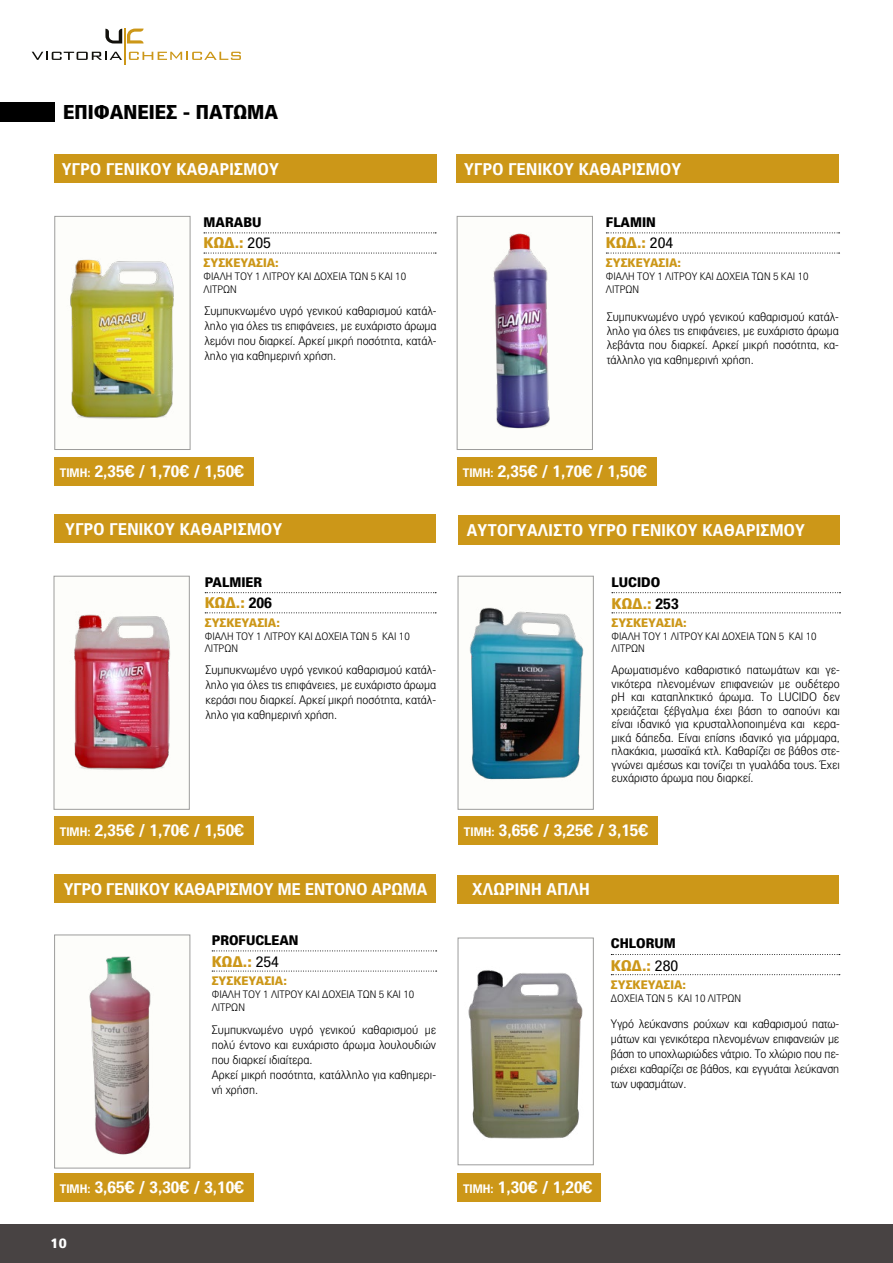
<style>
.page{position:relative;width:893px;height:1263px;background:#fff}
.page>*{position:absolute;margin:0;border:0;box-sizing:border-box;transform-origin:0 0}
.t1{font:900 19.5px "PF Paperback";color:#000}
.t2{font:700 16.5px "PF Paperback";letter-spacing:.02em;color:#fff}
.t3{font:700 16.5px "PF Paperback";color:#fff}
.t4{font:900 15px "PF Paperback";color:#cc9718}
.t5{font:900 13.5px "PF Paperback";color:#000}
.t6{font:900 13.5px "PF Paperback";color:#fff}
.t7{font:300 12px/15px "PF Paperback";color:#000;text-align:justify}
.t8{font:900 12px "PF Paperback";color:#cc9718}
.t9{font:300 10.5px/12.6px "PF Paperback";color:#000}
.s1{font-weight:400;color:#000}
.s2{font-size:12px}
.s3{font-weight:700;color:#000}
</style>
<div class="page">
<svg style="left:32px;top:52px;width:90px;height:8px"></svg>
<svg style="left:129px;top:52px;width:112px;height:8px"></svg>
<svg style="left:105px;top:29px;width:39px;height:15px"></svg>
<hr style="left:124px;top:28px;width:2px;height:37px;background:#cc9718">
<div style="left:0;top:1225px;width:893px;height:38px;background:#484343"></div>
<div style="left:458px;top:938px;width:136px;height:227px;border:1px solid #9d9d9c"></div>
<div style="left:458px;top:576px;width:136px;height:234px;background:#fdfdfa;border:1px solid #9d9d9c"></div>
<div style="left:54px;top:576px;width:136px;height:234px;background:#fdfdfa;border:1px solid #9d9d9c"></div>
<div style="left:458px;top:875px;width:381px;height:29px;background:#cc9718"></div>
<div style="left:54px;top:514px;width:381px;height:29px;background:#cc9718"></div>
<svg style="left:205px;top:612px;width:231px;height:1px"></svg>
<svg style="left:205px;top:592px;width:231px;height:1px"></svg>
<div style="left:458px;top:515px;width:382px;height:29px;background:#cc9718"></div>
<div style="left:54px;top:875px;width:382px;height:28px;background:#cc9718"></div>
<svg style="left:612px;top:612px;width:228px;height:1px"></svg>
<svg style="left:212px;top:971px;width:225px;height:1px"></svg>
<svg style="left:612px;top:592px;width:228px;height:1px"></svg>
<svg style="left:212px;top:950px;width:225px;height:1px"></svg>
<svg style="left:611px;top:974px;width:229px;height:1px"></svg>
<svg style="left:611px;top:954px;width:229px;height:1px"></svg>
<img style="left:74px;top:614px;width:96px;height:156px">
<img style="left:54px;top:934px;width:158px;height:235px">
<img style="left:468px;top:962px;width:126px;height:180px">
<img style="left:457px;top:578px;width:137px;height:206px">
<div style="left:457px;top:216px;width:136px;height:234px;background:#fdfdfa;border:1px solid #9d9d9c"></div>
<div style="left:54px;top:216px;width:136px;height:234px;background:#fdfdfa;border:1px solid #9d9d9c"></div>
<div style="left:457px;top:154px;width:382px;height:29px;background:#cc9718"></div>
<div style="left:54px;top:154px;width:383px;height:29px;background:#cc9718"></div>
<svg style="left:606px;top:253px;width:234px;height:1px"></svg>
<svg style="left:204px;top:253px;width:232px;height:1px"></svg>
<svg style="left:606px;top:232px;width:234px;height:1px"></svg>
<svg style="left:204px;top:232px;width:232px;height:1px"></svg>
<img style="left:493px;top:233px;width:57px;height:196px">
<img style="left:70px;top:259px;width:104px;height:160px">
<div style="left:0;top:102px;width:54px;height:19px;background:#000"></div>
<div style="left:457px;top:457px;width:200px;height:29px;background:#cc9718"></div>
<div style="left:54px;top:457px;width:200px;height:29px;background:#cc9718"></div>
<div style="left:54px;top:816px;width:200px;height:28px;background:#cc9718"></div>
<div style="left:54px;top:1173px;width:200px;height:28px;background:#cc9718"></div>
<div style="left:457px;top:1173px;width:143px;height:28px;background:#cc9718"></div>
<div style="left:458px;top:816px;width:200px;height:28px;background:#cc9718"></div>
<h1 class="t1" style="left:63px;top:100px;width:217px">ΕΠΙΦΑΝΕΙΕΣ - ΠΑΤΩΜΑ</h1>
<h2 class="t2" style="left:62px;top:159px;width:219px">ΥΓΡΟ ΓΕΝΙΚΟΥ ΚΑΘΑΡΙΣΜΟΥ</h2>
<h2 class="t2" style="left:464px;top:159px;width:219px">ΥΓΡΟ ΓΕΝΙΚΟΥ ΚΑΘΑΡΙΣΜΟΥ</h2>
<p class="t5" style="left:204px;top:214px;width:59px">MARABU</p>
<p class="t5" style="left:606px;top:214px;width:51px">FLAMIN</p>
<p class="t4" style="left:204px;top:234px;width:69px">ΚΩΔ.: <span class="s1">205</span></p>
<p class="t4" style="left:606px;top:234px;width:69px">ΚΩΔ.: <span class="s1">204</span></p>
<p class="t8" style="left:204px;top:256px;width:77px">ΣΥΣΚΕΥΑΣΙΑ:</p>
<p class="t9" style="left:204px;top:270px;width:204px">ΦΙΑΛΗ ΤΟΥ 1 ΛΙΤΡΟΥ ΚΑΙ ΔΟΧΕΙΑ ΤΩΝ 5 KAI 10<br>ΛΙΤΡΩΝ</p>
<p class="t7" style="left:204px;top:302px;width:234px">Συμπυκνωμένο υγρό γενικού καθαρισμού κατάλ&shy;ληλο για όλες τις επιφάνειες, με ευχάριστο άρωμα λεμόνι που διαρκεί. Αρκεί μικρή ποσότητα, κατάλ&shy;ληλο για καθημερινή χρήση.</p>
<p class="t8" style="left:606px;top:256px;width:77px">ΣΥΣΚΕΥΑΣΙΑ:</p>
<p class="t9" style="left:606px;top:270px;width:204px">ΦΙΑΛΗ ΤΟΥ 1 ΛΙΤΡΟΥ ΚΑΙ ΔΟΧΕΙΑ ΤΩΝ 5 KAI 10<br>ΛΙΤΡΩΝ</p>
<p class="t7" style="left:607px;top:309px;width:234px;line-height:14.4px">Συμπυκνωμένο υγρό γενικού καθαρισμού κατάλ&shy;ληλο για όλες τις επιφάνειες, με ευχάριστο άρωμα λεβάντα που διαρκεί. Αρκεί μικρή ποσότητα, κα&shy;τάλληλο για καθημερινή χρήση.</p>
<h2 class="t2" style="left:60px;top:461px;width:186px"><span class="s2">ΤΙΜΗ:</span> 2,35€ / 1,70€ / 1,50€</h2>
<h2 class="t2" style="left:463px;top:461px;width:186px"><span class="s2">ΤΙΜΗ:</span> 2,35€ / 1,70€ / 1,50€</h2>
<h2 class="t2" style="left:65px;top:519px;width:219px">ΥΓΡΟ ΓΕΝΙΚΟΥ ΚΑΘΑΡΙΣΜΟΥ</h2>
<h2 class="t2" style="left:467px;top:520px;width:340px">ΑΥΤΟΓΥΑΛΙΣΤΟ ΥΓΡΟ ΓΕΝΙΚΟΥ ΚΑΘΑΡΙΣΜΟΥ</h2>
<p class="t5" style="left:205px;top:573px;width:59px">PALMIER</p>
<p class="t5" style="left:611px;top:573px;width:50px">LUCIDO</p>
<p class="t4" style="left:205px;top:593px;width:69px">ΚΩΔ.: <span class="s3">206</span></p>
<p class="t4" style="left:611px;top:594px;width:69px">ΚΩΔ.: <span class="s3">253</span></p>
<p class="t8" style="left:205px;top:615px;width:77px">ΣΥΣΚΕΥΑΣΙΑ:</p>
<p class="t9" style="left:205px;top:629px;width:206px">ΦΙΑΛΗ ΤΟΥ 1 ΛΙΤΡΟΥ ΚΑΙ ΔΟΧΕΙΑ ΤΩΝ 5 KAI 10<br>ΛΙΤΡΩΝ</p>
<p class="t8" style="left:611px;top:615px;width:77px">ΣΥΣΚΕΥΑΣΙΑ:</p>
<p class="t9" style="left:611px;top:629px;width:206px">ΦΙΑΛΗ ΤΟΥ 1 ΛΙΤΡΟΥ ΚΑΙ ΔΟΧΕΙΑ ΤΩΝ 5 KAI 10<br>ΛΙΤΡΩΝ</p>
<p class="t7" style="left:205px;top:662px;width:232px">Συμπυκνωμένο υγρό γενικού καθαρισμού κατάλ&shy;ληλο για όλες τις επιφάνειες, με ευχάριστο άρωμα κεράσι που διαρκεί. Αρκεί μικρή ποσότητα, κατάλ&shy;ληλο για καθημερινή χρήση.</p>
<p class="t7" style="left:611px;top:663px;width:230px;line-height:13.5px">Αρωματισμένο καθαριστικό πατωμάτων και γε&shy;νικότερα πλενομένων επιφανειών με ουδέτερο ρΗ και καταπληκτικό άρωμα. Το LUCIDO δεν χρειάζεται ξέβγαλμα έχει βάση το σαπούνι και είναι ιδανικό για κρυσταλλοποιημένα και κερα&shy;μικά δάπεδα. Είναι επίσης ιδανικό για μάρμαρα, πλακάκια, μωσαϊκά κτλ. Καθαρίζει σε βάθος στε&shy;γνώνει αμέσως και τονίζει τη γυαλάδα τους. Έχει ευχάριστο άρωμα που διαρκεί.</p>
<h2 class="t2" style="left:60px;top:820px;width:186px"><span class="s2">ΤΙΜΗ:</span> 2,35€ / 1,70€ / 1,50€</h2>
<h2 class="t2" style="left:464px;top:820px;width:186px"><span class="s2">ΤΙΜΗ:</span> 3,65€ / 3,25€ / 3,15€</h2>
<h2 class="t3" style="left:64px;top:879px;width:365px">ΥΓΡΟ ΓΕΝΙΚΟΥ ΚΑΘΑΡΙΣΜΟΥ ΜΕ ΕΝΤΟΝΟ ΑΡΩΜΑ</h2>
<h2 class="t2" style="left:472px;top:879px;width:119px">ΧΛΩΡΙΝΗ ΑΠΛΗ</h2>
<p class="t5" style="left:212px;top:932px;width:88px">PROFUCLEAN</p>
<p class="t5" style="left:611px;top:935px;width:66px">CHLORUM</p>
<p class="t4" style="left:212px;top:952px;width:69px">ΚΩΔ.: <span class="s1">254</span></p>
<p class="t4" style="left:611px;top:956px;width:69px">ΚΩΔ.: <span class="s1">280</span></p>
<p class="t8" style="left:212px;top:973px;width:77px">ΣΥΣΚΕΥΑΣΙΑ:</p>
<p class="t9" style="left:212px;top:988px;width:204px">ΦΙΑΛΗ ΤΟΥ 1 ΛΙΤΡΟΥ ΚΑΙ ΔΟΧΕΙΑ ΤΩΝ 5 KAI 10<br>ΛΙΤΡΩΝ</p>
<p class="t8" style="left:611px;top:977px;width:77px">ΣΥΣΚΕΥΑΣΙΑ:</p>
<p class="t9" style="left:611px;top:991px;width:132px">ΔΟΧΕΙΑ ΤΩΝ 5 KAI 10 ΛΙΤΡΩΝ</p>
<p class="t7" style="left:212px;top:1022px;width:226px;text-align:left">Συμπυκνωμένο υγρό γενικού καθαρισμού με πολύ έντονο και ευχάριστο άρωμα λουλουδιών που διαρκεί ιδιαίτερα.<br>Αρκεί μικρή ποσότητα, κατάλληλο για καθημερι&shy;νή χρήση.</p>
<p class="t7" style="left:611px;top:1016px;width:230px">Υγρό λεύκανσης ρούχων και καθαρισμού πατω&shy;μάτων και γενικότερα πλενομένων επιφανειών με βάση το υποχλωριώδες νάτριο. Το χλώριο που πε&shy;ριέχει καθαρίζει σε βάθος, και εγγυάται λεύκανση των υφασμάτων.</p>
<h2 class="t2" style="left:60px;top:1177px;width:186px"><span class="s2">ΤΙΜΗ:</span> 3,65€ / 3,30€ / 3,10€</h2>
<h2 class="t2" style="left:463px;top:1177px;width:131px"><span class="s2">ΤΙΜΗ:</span> 1,30€ / 1,20€</h2>
<p class="t6" style="left:51px;top:1235px;width:18px">10</p>
</div>
